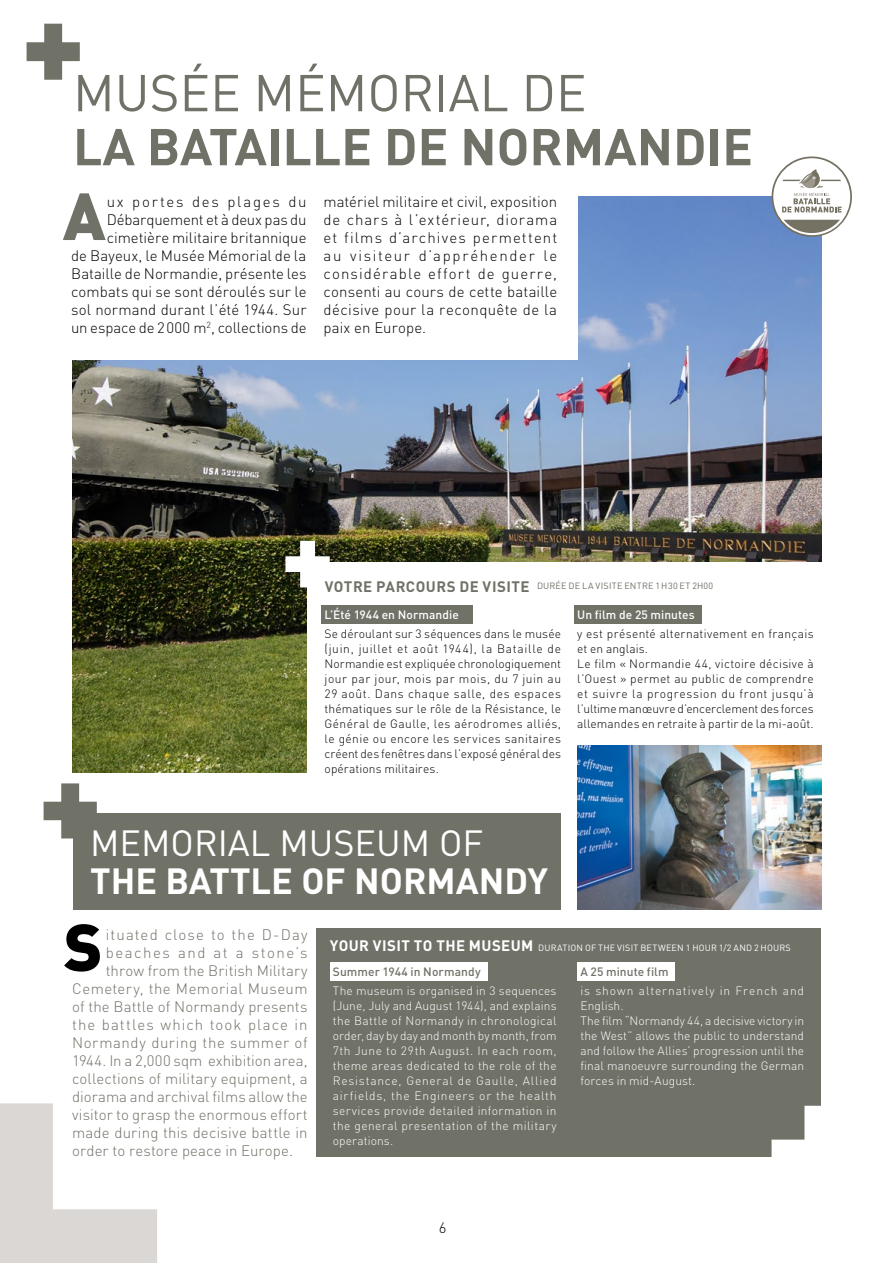
<style>
.page{position:relative;width:885px;height:1263px;background:#fff}
.page>*{position:absolute;margin:0;border:0;box-sizing:border-box;transform-origin:0 0}
.t1{font:900 65.55px "DIN Pro";color:#000}
.t2{font:900 65.55px "DIN Pro";color:#707167}
.t3{font:700 51px "DIN Pro";color:#707167}
.t4{font:51px "DIN Pro";color:#707167}
.t5{font:700 36px "DIN Pro";color:#fff}
.t6{font:36px "DIN Pro";color:#fff}
.t7{font:300 15px/18px "DIN Pro";letter-spacing:.005em;color:#030405;text-align:right}
.t8{font:300 15px "DIN Pro";letter-spacing:.015em;color:#707167}
.t9{font:300 15px "DIN Pro";letter-spacing:-.005em;color:#707167}
.t10{font:300 15px "DIN Pro";letter-spacing:.07em;color:#707167}
.t11{font:300 15px "DIN Pro";letter-spacing:.04em;color:#707167}
.t12{font:300 15px "DIN Pro";letter-spacing:.075em;color:#707167}
.t13{font:700 15px "DIN Pro";letter-spacing:.03em;color:#707167}
.t14{font:300 15px "DIN Pro";letter-spacing:.1em;color:#707167}
.t15{font:300 15px "DIN Pro";color:#000}
.t16{font:300 12px/15px "DIN Pro";letter-spacing:.02em;color:#030405;text-align:justify}
.t17{font:300 12px/15px "DIN Pro";letter-spacing:.01em;color:#fff}
.t18{font:500 12px "DIN Pro";letter-spacing:.005em;color:#fff}
.t19{font:500 12px "DIN Pro";letter-spacing:.005em;color:#707167}
.t20{font:9px "DIN Pro";letter-spacing:.02em;color:#fff}
.t21{font:9px "DIN Pro";letter-spacing:.025em;color:#707167}
.s1{font-weight:700;font-size:15px}
</style>
<div class="page">
<img style="left:72px;top:197px;width:749px;height:575px">
<div style="left:53px;top:174px;width:524px;height:185px;background:#fff"></div>
<svg style="left:0;top:1103px;width:157px;height:160px"></svg>
<div style="left:308px;top:562px;width:576px;height:230px;background:#fff"></div>
<svg style="left:27px;top:24px;width:53px;height:56px"></svg>
<svg style="left:285px;top:541px;width:44px;height:46px"></svg>
<div style="left:321px;top:605px;width:151px;height:18px;background:#707167"></div>
<div style="left:574px;top:605px;width:127px;height:18px;background:#707167"></div>
<div style="left:73px;top:813px;width:487px;height:96px;background:#707167"></div>
<svg style="left:771px;top:156px;width:80px;height:81px"></svg>
<svg style="left:773px;top:158px;width:77px;height:77px"></svg>
<svg style="left:775px;top:160px;width:73px;height:73px"></svg>
<svg style="left:44px;top:783px;width:53px;height:55px"></svg>
<div style="left:317px;top:928px;width:504px;height:229px;background:#707167"></div>
<div style="left:577px;top:962px;width:98px;height:18px;background:#fff"></div>
<div style="left:329px;top:962px;width:158px;height:18px;background:#fff"></div>
<svg style="left:771px;top:1106px;width:50px;height:51px"></svg>
<img style="left:577px;top:746px;width:244px;height:163px">
<h2 class="t4" style="left:73px;top:58px;width:515px">MUSÉE MÉMORIAL DE</h2>
<h2 class="t3" style="left:73px;top:104px;width:681px">LA BATAILLE DE NORMANDIE</h2>
<p class="t7" style="left:71px;top:192px;width:237px">ux portes des plages du<br>Débarquement et à deux pas du cimetière militaire britannique<br>de Bayeux, le Musée Mémorial de la<br>Bataille de Normandie, présente les combats qui se sont déroulés sur le sol normand durant l’été 1944. Sur un espace de 2000 m<sup>2</sup>, collections de</p>
<h1 class="t2" style="left:63px;top:172px;width:44px">A</h1>
<p class="t7" style="left:323px;top:192px;width:235px;text-align:justify">matériel militaire et civil, exposition de chars à l’extérieur, diorama et films d’archives permettent au visiteur d’appréhender le considérable effort de guerre, consenti au cours de cette bataille décisive pour la reconquête de la paix en Europe.</p>
<p class="t13" style="left:325px;top:574px;width:206px">VOTRE PARCOURS DE VISITE</p>
<p class="t21" style="left:537px;top:580px;width:178px">DURÉE DE LA VISITE ENTRE 1H30 ET 2H00</p>
<p class="t18" style="left:324px;top:604px;width:136px">L’Été 1944 en Normandie</p>
<p class="t16" style="left:324px;top:625px;width:238px">Se déroulant sur 3 séquences dans le musée (juin, juillet et août 1944), la Bataille de Normandie est expliquée chronologiquement jour par jour, mois par mois, du 7 juin au 29 août. Dans chaque salle, des espaces thématiques sur le rôle de la Résistance, le Général de Gaulle, les aérodromes alliés, le génie ou encore les services sanitaires créent des fenêtres dans l’exposé général des opérations militaires.</p>
<p class="t18" style="left:577px;top:604px;width:119px">Un film de 25 minutes</p>
<p class="t16" style="left:577px;top:625px;width:238px;text-align:left">y est présenté alternativement en français et en anglais.<br>Le film « Normandie 44, victoire décisive à l’Ouest » permet au public de comprendre et suivre la progression du front jusqu’à l’ultime manœuvre d’encerclement des forces allemandes en retraite à partir de la mi-août.</p>
<h3 class="t6" style="left:90px;top:819px;width:395px">MEMORIAL MUSEUM OF</h3>
<h3 class="t5" style="left:90px;top:851px;width:459px">THE BATTLE OF NORMANDY</h3>
<h1 class="t1" style="left:64px;top:903px;width:40px">S</h1>
<p class="t12" style="left:106px;top:923px;width:203px">ituated close to the D-Day</p>
<p class="t14" style="left:106px;top:941px;width:203px">beaches and at a stone’s</p>
<p class="t8" style="left:106px;top:959px;width:203px">throw from the British Military</p>
<p class="t8" style="left:72px;top:977px;width:237px">Cemetery, the Memorial Museum</p>
<p class="t8" style="left:72px;top:995px;width:237px">of the Battle of Normandy presents</p>
<p class="t10" style="left:72px;top:1013px;width:237px">the battles which took place in</p>
<p class="t11" style="left:72px;top:1031px;width:237px">Normandy during the summer of</p>
<p class="t9" style="left:72px;top:1049px;width:237px">1944. In a 2,000 sqm exhibition area,</p>
<p class="t8" style="left:72px;top:1067px;width:237px">collections of military equipment, a</p>
<p class="t8" style="left:72px;top:1085px;width:237px">diorama and archival films allow the</p>
<p class="t8" style="left:72px;top:1103px;width:237px">visitor to grasp the enormous effort</p>
<p class="t8" style="left:72px;top:1121px;width:237px">made during this decisive battle in</p>
<p class="t8" style="left:72px;top:1139px;width:222px">order to restore peace in Europe.</p>
<p class="t20" style="left:330px;top:941px;width:462px"><span class="s1">YOUR VISIT TO THE MUSEUM</span> DURATION OF THE VISIT BETWEEN 1 HOUR 1/2 AND 2 HOURS</p>
<p class="t19" style="left:333px;top:962px;width:149px">Summer 1944 in Normandy</p>
<p class="t17" style="left:333px;top:982px;width:225px;text-align:justify">The museum is organised in 3 sequences (June, July and August 1944), and explains the Battle of Normandy in chronological order, day by day and month by month, from 7th June to 29th August. In each room, theme areas dedicated to the role of the Resistance, General de Gaulle, Allied airfields, the Engineers or the health services provide detailed information in the general presentation of the military operations.</p>
<p class="t19" style="left:580px;top:962px;width:90px">A 25 minute film</p>
<p class="t17" style="left:580px;top:982px;width:225px">is shown alternatively in French and English.<br>The film “Normandy 44, a decisive victory in the West” allows the public to understand and follow the Allies’ progression until the final manoeuvre surrounding the German forces in mid-August.</p>
<p class="t15" style="left:439px;top:1215px;width:9px">6</p>
</div>
